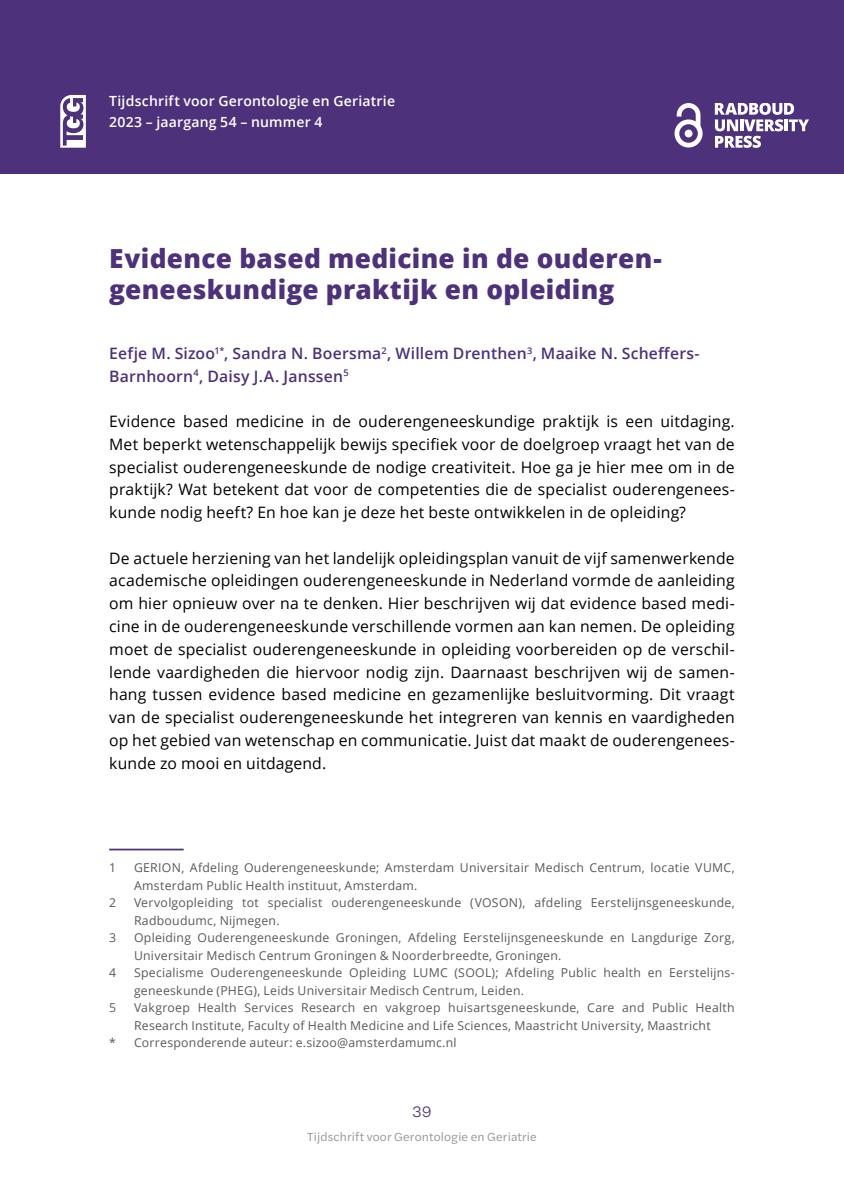
<style>
.page{position:relative;width:844px;height:1191px;background:#fff}
.page>*{position:absolute;margin:0;border:0;box-sizing:border-box;transform-origin:0 0}
.t1{font:800 26.25px/31.5px "Open Sans";letter-spacing:.01em;color:#4d317b}
.P_first{font:15.75px/22.8px "Open Sans";letter-spacing:.01em;color:#000;text-align:justify}
.Author{font:600 15.75px/22.8px "Open Sans";letter-spacing:.01em;color:#4d317b}
.t2{font:15.75px "Halyard Display";color:#4d317b}
.P_metadata{font:600 14px "Open Sans";letter-spacing:.015em;color:#fff}
.Footnote{font:12.25px/17.5px "Open Sans";letter-spacing:.02em;color:#57595b}
.t3{font:12.25px "Halyard Text";letter-spacing:.015em;color:#939498}
</style>
<div class="page">
<div style="left:0;top:0;width:843px;height:174px;background:#4d317b"></div>
<svg style="left:714px;top:103px;width:94px;height:44px"></svg>
<svg style="left:674px;top:103px;width:28px;height:44px"></svg>
<svg style="left:60px;top:95px;width:26px;height:53px"></svg>
<hr style="left:109px;top:848px;width:75px;height:2px;background:#4d317b">
<p class="P_metadata" style="left:109px;top:91px;width:287px">Tijdschrift voor Gerontologie en Geriatrie</p>
<p class="P_metadata" style="left:109px;top:112px;width:215px">2023 – jaargang 54 – nummer 4</p>
<h1 class="t1" style="left:109px;top:241px;width:552px">Evidence based medicine in de ouderen&shy;geneeskundige praktijk en opleiding</h1>
<p class="Author" style="left:109px;top:341px;width:592px">Eefje M. Sizoo<sup>1*</sup>, Sandra N. Boersma<sup>2</sup>, Willem Drenthen<sup>3</sup>, Maaike N. Scheffers-<br>Barnhoorn<sup>4</sup>, Daisy J.A. Janssen<sup>5</sup></p>
<p class="P_first" style="left:109px;top:410px;width:627px">Evidence based medicine in de ouderengeneeskundige praktijk is een uitdaging.<br>Met beperkt wetenschappelijk bewijs specifiek voor de doelgroep vraagt het van de specialist ouderengeneeskunde de nodige creativiteit. Hoe ga je hier mee om in de praktijk? Wat betekent dat voor de competenties die de specialist ouderengenees&shy;kunde nodig heeft? En hoe kan je deze het beste ontwikkelen in de opleiding?</p>
<p class="P_first" style="left:109px;top:546px;width:627px">De actuele herziening van het landelijk opleidingsplan vanuit de vijf samenwerkende academische opleidingen ouderengeneeskunde in Nederland vormde de aanleiding om hier opnieuw over na te denken. Hier beschrijven wij dat evidence based medi&shy;cine in de ouderengeneeskunde verschillende vormen aan kan nemen. De opleiding moet de specialist ouderengeneeskunde in opleiding voorbereiden op de verschil&shy;lende vaardigheden die hiervoor nodig zijn. Daarnaast beschrijven wij de samen&shy;hang tussen evidence based medicine en gezamenlijke besluitvorming. Dit vraagt van de specialist ouderengeneeskunde het integreren van kennis en vaardigheden op het gebied van wetenschap en communicatie. Juist dat maakt de ouderengenees&shy;kunde zo mooi en uitdagend.</p>
<p class="Footnote" style="left:109px;top:858px;width:9px">1</p>
<p class="Footnote" style="left:134px;top:858px;width:602px">GERION, Afdeling Ouderengeneeskunde; Amsterdam Universitair Medisch Centrum, locatie VUMC,<br>Amsterdam Public Health instituut, Amsterdam.</p>
<p class="Footnote" style="left:109px;top:893px;width:9px">2</p>
<p class="Footnote" style="left:134px;top:893px;width:602px">Vervolgopleiding tot specialist ouderengeneeskunde (VOSON), afdeling Eerstelijnsgeneeskunde,<br>Radboudumc, Nijmegen.</p>
<p class="Footnote" style="left:109px;top:928px;width:9px">3</p>
<p class="Footnote" style="left:134px;top:928px;width:602px">Opleiding Ouderengeneeskunde Groningen, Afdeling Eerstelijnsgeneeskunde en Langdurige Zorg,<br>Universitair Medisch Centrum Groningen &amp; Noorderbreedte, Groningen.</p>
<p class="Footnote" style="left:109px;top:963px;width:9px">4</p>
<p class="Footnote" style="left:134px;top:963px;width:601px">Specialisme Ouderengeneeskunde Opleiding LUMC (SOOL); Afdeling Public health en Eerstelijns&shy;geneeskunde (PHEG), Leids Universitair Medisch Centrum, Leiden.</p>
<p class="Footnote" style="left:109px;top:998px;width:9px">5</p>
<p class="Footnote" style="left:134px;top:998px;width:602px">Vakgroep Health Services Research en vakgroep huisartsgeneeskunde, Care and Public Health<br>Research Institute, Faculty of Health Medicine and Life Sciences, Maastricht University, Maastricht</p>
<p class="Footnote" style="left:109px;top:1033px;width:349px">* Corresponderende auteur: e.sizoo@amsterdamumc.nl</p>
<p class="t2" style="left:412px;top:1100px;width:20px">39</p>
<p class="t3" style="left:307px;top:1127px;width:231px">Tijdschrift voor Gerontologie en Geriatrie</p>
</div>
